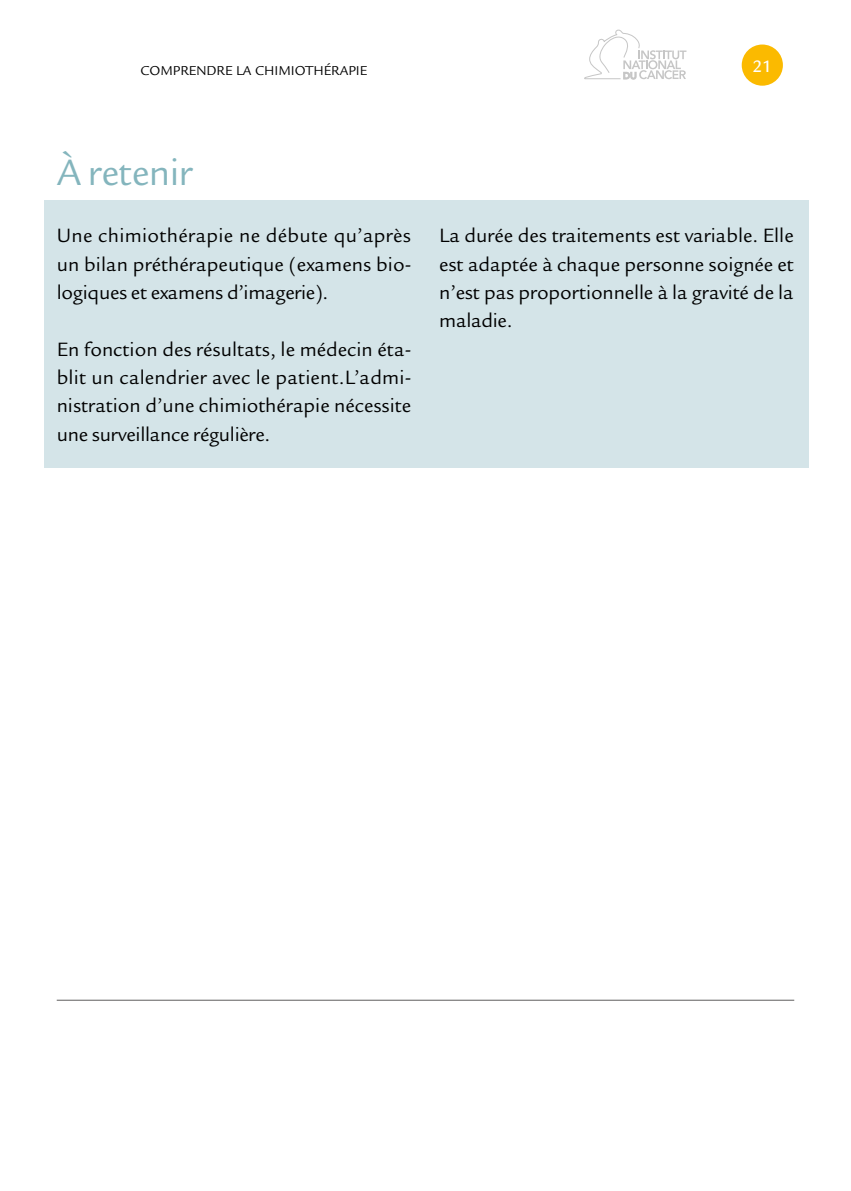
<style>
.page{position:relative;width:851px;height:1191px;background:#fff}
.page>*{position:absolute;margin:0;border:0;box-sizing:border-box;transform-origin:0 0}
.t1{font:40px "Legacy Sans";letter-spacing:-.015em;color:#84b5bd}
.t2{font:21px/28.4px "Legacy Sans";letter-spacing:-.005em;color:#000;text-align:justify}
.t3{font:500 18px "Legacy Sans";color:#fff}
.t4{font:14px "Legacy Sans";color:#000}
</style>
<div class="page">
<div style="left:741px;top:45px;width:41px;height:41px;background:#fbba00;border-radius:50%"></div>
<hr style="left:57px;top:999px;width:737px;height:1px;background:#5f5e5e">
<svg style="left:584px;top:30px;width:102px;height:49px"></svg>
<div style="left:44px;top:200px;width:765px;height:268px;background:#d4e4e8"></div>
<p class="t4" style="left:140px;top:63px;width:228px">COMPRENDRE LA CHIMIOTHÉRAPIE</p>
<p class="t3" style="left:752px;top:56px;width:21px">21</p>
<h1 class="t1" style="left:57px;top:150px;width:137px">À retenir</h1>
<p class="t2" style="left:57px;top:221px;width:356px">Une chimiothérapie ne débute qu’après un bilan préthérapeutique (examens bio&shy;logiques et examens d’imagerie).</p>
<p class="t2" style="left:57px;top:335px;width:356px">En fonction des résultats, le médecin éta&shy;blit un calendrier avec le patient.L’admi&shy;nistration d’une chimiothérapie nécessite une surveillance régulière.</p>
<p class="t2" style="left:439px;top:222px;width:356px">La durée des traitements est variable. Elle est adaptée à chaque personne soignée et n’est pas proportionnelle à la gravité de la maladie.</p>
</div>
